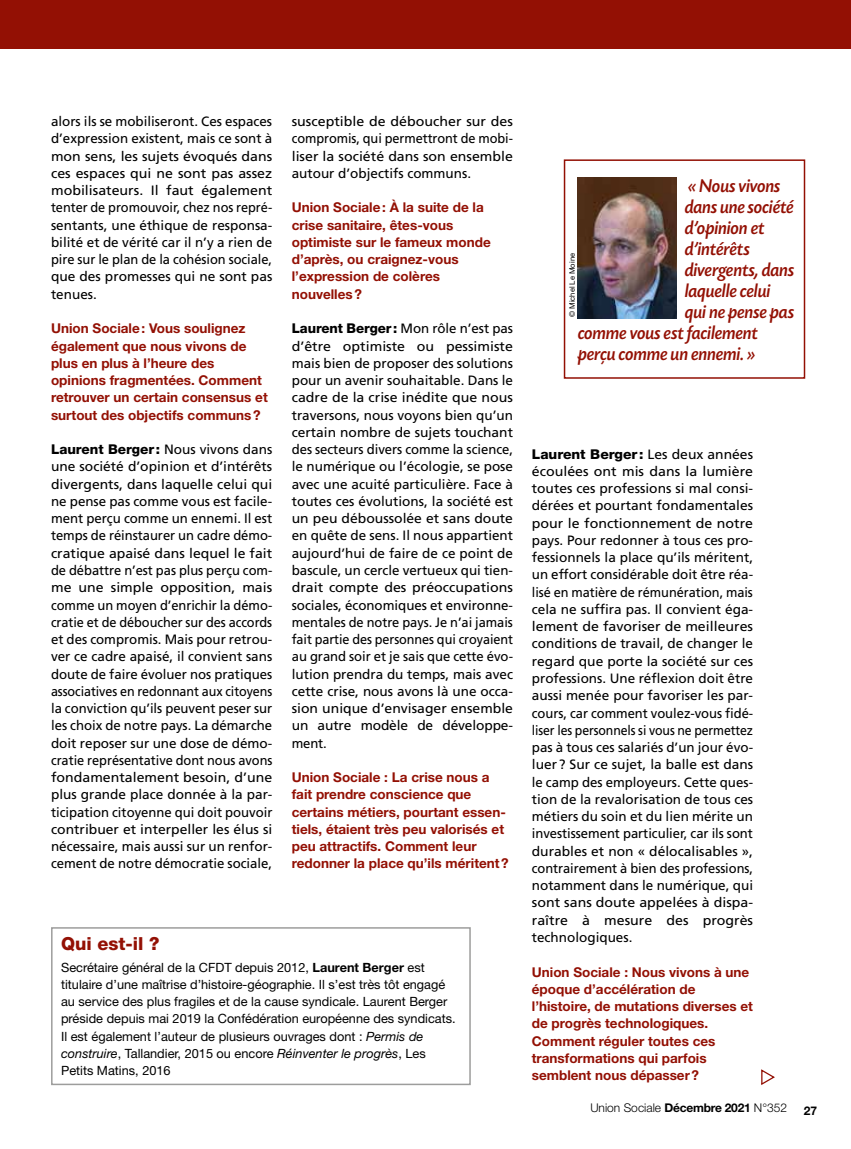
<style>
.page{position:relative;width:851px;height:1149px;background:#fff}
.page>*{position:absolute;margin:0;border:0;box-sizing:border-box;transform-origin:0 0}
.t1{font:19.5px "Today SB Med Ita";letter-spacing:-.03em;color:#931004}
.t2{font:800 18px "Helvetica Neue LT Std";color:#931004}
.t3{font:13.5px/17.2px "Frutiger";color:#000;text-align:justify}
.t4{font:13.5px/17.2px "Frutiger";color:#000;text-align:justify;scale:1.05 1}
.t5{font:700 13.5px/17.2px "Helvetica Neue LT Std";color:#931004}
.t6{font:800 13.5px "Helvetica Neue LT Std";color:#000}
.t7{font:12.75px/17.2px "Helvetica Neue LT Std";color:#000}
.t8{font:300 12px "Helvetica Neue LT Std";color:#000}
.t9{font:700 12px "Helvetica Neue LT Std";color:#000}
.t10{font:7.5px "Helvetica Neue LT Std";color:#000}
.s1{font-family:"Frutiger";font-weight:400}
.s2{font-family:"Helvetica Neue LT Std";font-weight:800}
.s3{font-weight:700}
.s4{font-style:italic}
</style>
<div class="page">
<div style="left:0;top:0;width:850px;height:49px;background:#931004"></div>
<svg style="left:761px;top:1069px;width:14px;height:16px"></svg>
<div style="left:51px;top:926px;width:419px;height:158px;border:2px solid #9d9d9c"></div>
<div style="left:563px;top:159px;width:242px;height:219px;border:2px solid #931004"></div>
<img style="left:577px;top:178px;width:99px;height:140px">
<p class="t3" style="left:51px;top:113px;width:223px">alors ils se mobiliseront. Ces espaces d’expression existent, mais ce sont à mon sens, les sujets évoqués dans ces espaces qui ne sont pas assez mobilisateurs. Il faut également tenter de promouvoir, chez nos repré&shy;sentants, une éthique de responsa&shy;bilité et de vérité car il n’y a rien de pire sur le plan de la cohésion sociale, que des promesses qui ne sont pas tenues.</p>
<p class="t5" style="left:51px;top:319px;width:218px">Union Sociale: Vous soulignez également que nous vivons de plus en plus à l’heure des opinions fragmentées. Comment retrouver un certain consensus et surtout des objectifs communs?</p>
<p class="t6" style="left:51px;top:441px;width:223px">Laurent Berger : <span class="s1">Nous vivons dans</span></p>
<p class="t3" style="left:51px;top:458px;width:223px">une société d’opinion et d’intérêts divergents, dans laquelle celui qui ne pense pas comme vous est facile&shy;ment perçu comme un ennemi. Il est temps de réinstaurer un cadre démo&shy;cratique apaisé dans lequel le fait de débattre n’est pas plus perçu com&shy;me une simple opposition, mais comme un moyen d’enrichir la démo&shy;cratie et de déboucher sur des accords et des compromis. Mais pour retrou&shy;ver ce cadre apaisé, il convient sans doute de faire évoluer nos pratiques associatives en redonnant aux citoyens la conviction qu’ils peuvent peser sur les choix de notre pays. La démarche doit reposer sur une dose de démo&shy;cratie représentative dont nous avons fondamentalement besoin, d’une plus grande place donnée à la par&shy;ticipation citoyenne qui doit pouvoir contribuer et interpeller les élus si nécessaire, mais aussi sur un renfor&shy;cement de notre démocratie sociale,</p>
<p class="t4" style="left:292px;top:113px;width:212px">susceptible de déboucher sur des compromis, qui permettront de mobi&shy;liser la société dans son ensemble autour d’objectifs communs.</p>
<p class="t5" style="left:292px;top:199px;width:200px">Union Sociale: À la suite de la crise sanitaire, êtes-vous optimiste sur le fameux monde d’après, ou craignez-vous l’expression de colères nouvelles?</p>
<p class="t3" style="left:292px;top:320px;width:223px"><span class="s2">Laurent Berger :</span> Mon rôle n’est pas d’être optimiste ou pessimiste mais bien de proposer des solutions pour un avenir souhaitable. Dans le cadre de la crise inédite que nous traversons, nous voyons bien qu’un certain nombre de sujets touchant des secteurs divers comme la science, le numérique ou l’écologie, se pose avec une acuité particulière. Face à toutes ces évolutions, la société est un peu déboussolée et sans doute en quête de sens. Il nous appartient aujourd’hui de faire de ce point de bascule, un cercle vertueux qui tien&shy;drait compte des préoccupations sociales, économiques et environne&shy;mentales de notre pays. Je n’ai jamais fait partie des personnes qui croyaient au grand soir et je sais que cette évo&shy;lution prendra du temps, mais avec cette crise, nous avons là une occa&shy;sion unique d’envisager ensemble un autre modèle de développe&shy;ment.</p>
<p class="t5" style="left:292px;top:768px;width:218px">Union Sociale : La crise nous a fait prendre conscience que certains métiers, pourtant essen&shy;tiels, étaient très peu valorisés et peu attractifs. Comment leur redonner la place qu’ils méritent?</p>
<h2 class="t2" style="left:61px;top:932px;width:100px">Qui est-il ?</h2>
<p class="t7" style="left:61px;top:957px;width:396px">Secrétaire général de la CFDT depuis 2012, <span class="s3">Laurent Berger</span> est titulaire d’une maîtrise d’histoire-géographie. Il s’est très tôt engagé au service des plus fragiles et de la cause syndicale. Laurent Berger préside depuis mai 2019 la Confédération européenne des syndicats.<br>Il est également l’auteur de plusieurs ouvrages dont : <span class="s4">Permis de construire</span>, Tallandier, 2015 ou encore <span class="s4">Réinventer le progrès</span>, Les Petits Matins, 2016</p>
<h1 class="t1" style="left:688px;top:175px;width:94px">« Nous vivons</h1>
<h1 class="t1" style="left:685px;top:196px;width:111px">dans une société</h1>
<h1 class="t1" style="left:685px;top:217px;width:82px">d’opinion et</h1>
<h1 class="t1" style="left:685px;top:238px;width:67px">d’intérêts</h1>
<h1 class="t1" style="left:685px;top:259px;width:111px">divergents, dans</h1>
<h1 class="t1" style="left:685px;top:280px;width:88px">laquelle celui</h1>
<h1 class="t1" style="left:685px;top:301px;width:111px">qui ne pense pas</h1>
<h1 class="t1" style="left:578px;top:322px;width:182px">comme vous est facilement</h1>
<h1 class="t1" style="left:578px;top:343px;width:180px">perçu comme un ennemi. »</h1>
<p class="t10" style="left:567px;top:317px;width:65px;rotate:-90deg">© Michel Le Moine</p>
<p class="t6" style="left:531px;top:445px;width:223px">Laurent Berger : <span class="s1">Les deux années</span></p>
<p class="t4" style="left:531px;top:462px;width:212px">écoulées ont mis dans la lumière toutes ces professions si mal consi&shy;dérées et pourtant fondamentales pour le fonctionnement de notre pays. Pour redonner à tous ces pro&shy;fessionnels la place qu’ils méritent, un effort considérable doit être réa&shy;lisé en matière de rémunération, mais cela ne suffira pas. Il convient éga&shy;lement de favoriser de meilleures conditions de travail, de changer le regard que porte la société sur ces professions. Une réflexion doit être aussi menée pour favoriser les par&shy;cours, car comment voulez-vous fidé&shy;liser les personnels si vous ne permettez pas à tous ces salariés d’un jour évo&shy;luer? Sur ce sujet, la balle est dans le camp des employeurs. Cette ques&shy;tion de la revalorisation de tous ces métiers du soin et du lien mérite un investissement particulier, car ils sont durables et non « délocalisables », contrairement à bien des professions, notamment dans le numérique, qui sont sans doute appelées à dispa&shy;raître à mesure des progrès technologiques.</p>
<p class="t5" style="left:531px;top:962px;width:222px">Union Sociale : Nous vivons à une époque d’accélération de l’histoire, de mutations diverses et de progrès technologiques.<br>Comment réguler toutes ces transformations qui parfois semblent nous dépasser?</p>
<p class="t8" style="left:590px;top:1099px;width:198px">Union Sociale <span class="s3">Décembre 2021</span> N°352</p>
<p class="t9" style="left:803px;top:1102px;width:15px">27</p>
</div>
